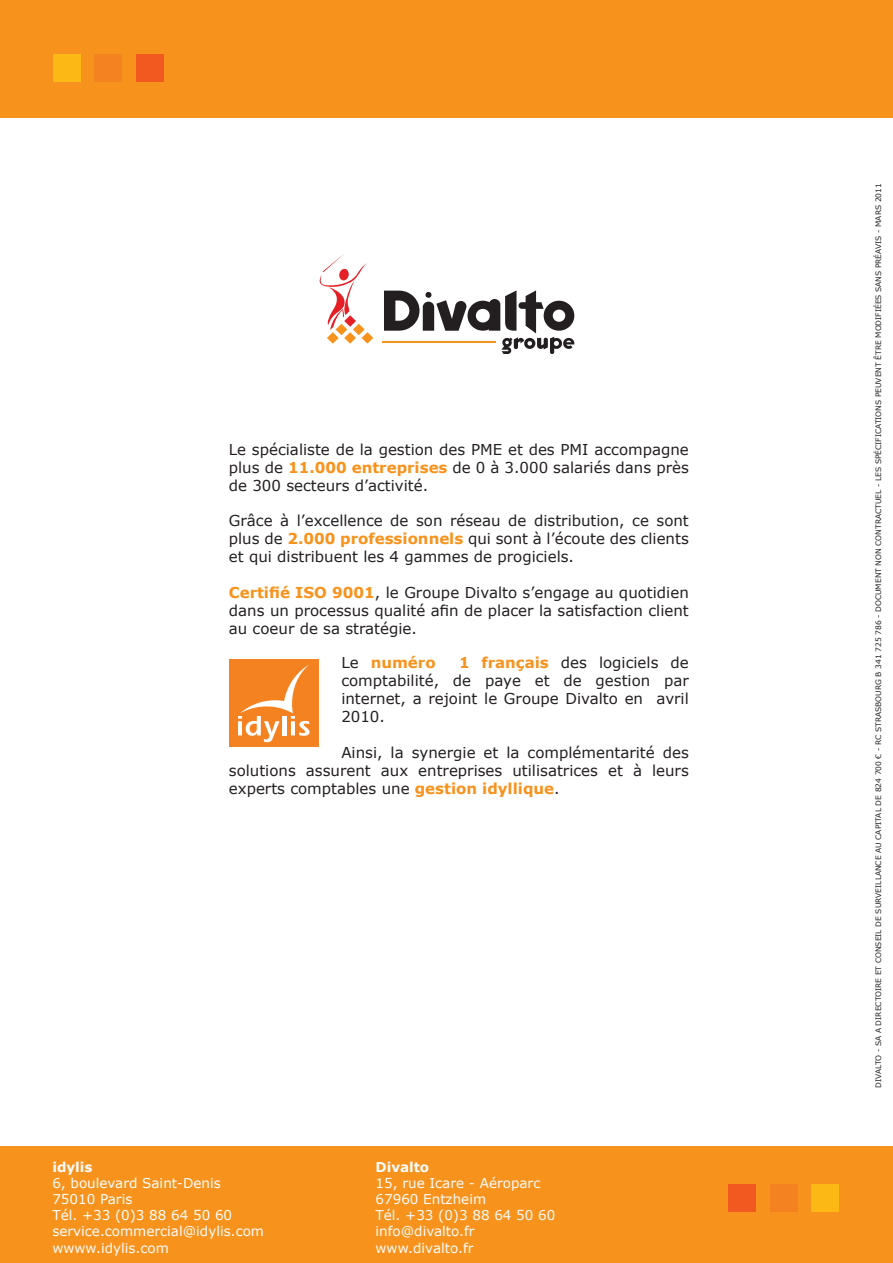
<style>
.page{position:relative;width:893px;height:1263px;background:#fff}
.page>*{position:absolute;margin:0;border:0;box-sizing:border-box;transform-origin:0 0}
.t1{font:15px/18px "Verdana";color:#231f20;text-align:justify}
.t2{font:700 15px "Verdana";color:#f7931d}
.t3{font:13.5px/16.2px "Verdana";color:#fcfcfc}
.t4{font:13.5px/16.2px "Verdana";color:#fff}
.t5{font:700 13.5px "Verdana";color:#fcfcfc}
.t6{font:7.5px "Verdana";color:#231f20}
.s1{font-weight:700;color:#f7931d}
.s2{font-weight:400;color:#231f20}
</style>
<div class="page">
<div style="left:0;top:1147px;width:893px;height:116px;background:#f7931d"></div>
<div style="left:811px;top:1184px;width:28px;height:28px;background:#fcb814"></div>
<div style="left:770px;top:1184px;width:27px;height:28px;background:#f58220"></div>
<div style="left:728px;top:1184px;width:28px;height:28px;background:#f15921"></div>
<div style="left:0;top:0;width:893px;height:118px;background:#f7931d"></div>
<div style="left:53px;top:54px;width:28px;height:28px;background:#fcb814"></div>
<div style="left:94px;top:54px;width:28px;height:28px;background:#f58220"></div>
<div style="left:136px;top:54px;width:27px;height:28px;background:#f15921"></div>
<div style="left:229px;top:659px;width:90px;height:87px;background:#f58220"></div>
<svg style="left:238px;top:664px;width:72px;height:78px"></svg>
<svg style="left:319px;top:254px;width:54px;height:90px"></svg>
<hr style="left:382px;top:341px;width:113px;height:2px;background:#f7931d">
<svg style="left:384px;top:290px;width:190px;height:64px"></svg>
<p class="t1" style="left:229px;top:440px;width:461px">Le spécialiste de la gestion des PME et des PMI accompagne plus de <span class="s1">11.000 entreprises</span> de 0 à 3.000 salariés dans près de 300 secteurs d’activité.</p>
<p class="t1" style="left:229px;top:511px;width:461px">Grâce à l’excellence de son réseau de distribution, ce sont plus de <span class="s1">2.000 professionnels</span> qui sont à l’écoute des clients et qui distribuent les 4 gammes de progiciels.</p>
<p class="t1" style="left:229px;top:583px;width:461px"><span class="s1">Certifié ISO 9001</span>, le Groupe Divalto s’engage au quotidien dans un processus qualité afin de placer la satisfaction client au coeur de sa stratégie.</p>
<p class="t2" style="left:341px;top:652px;width:96px"><span class="s2">Le</span> numéro</p>
<p class="t1" style="left:341px;top:654px;width:349px;text-indent:118px"><span class="s1">1 français</span> des logiciels de comptabilité, de paye et de gestion par internet, a rejoint le Groupe Divalto en avril 2010.</p>
<p class="t1" style="left:229px;top:743px;width:461px;text-indent:112px">Ainsi, la synergie et la complémentarité des solutions assurent aux entreprises utilisatrices et à leurs experts comptables une <span class="s1">gestion idyllique</span>.</p>
<p class="t5" style="left:52px;top:1157px;width:42px">idylis</p>
<p class="t4" style="left:52px;top:1174px;width:181px">6, boulevard Saint-Denis<br>75010 Paris<br>Tél. +33 (0)3 88 64 50 60</p>
<p class="t3" style="left:52px;top:1223px;width:213px">service.commercial@idylis.com wwww.idylis.com</p>
<p class="t5" style="left:376px;top:1157px;width:55px">Divalto</p>
<p class="t3" style="left:376px;top:1174px;width:181px">15, rue Icare - Aéroparc<br>67960 Entzheim<br>Tél. +33 (0)3 88 64 50 60 info@divalto.fr www.divalto.fr</p>
<p class="t6" style="left:873px;top:1088px;width:906px;rotate:-90deg">DIVALTO - SA A DIRECTOIRE ET CONSEIL DE SURVEILLANCE AU CAPITAL DE 824 700 € - RC STRASBOURG B 341 725 786 - DOCUMENT NON CONTRACTUEL - LES SPÉCIFICATIONS PEUVENT ÊTRE MODIFIÉES SANS PRÉAVIS - MARS 2011</p>
</div>
